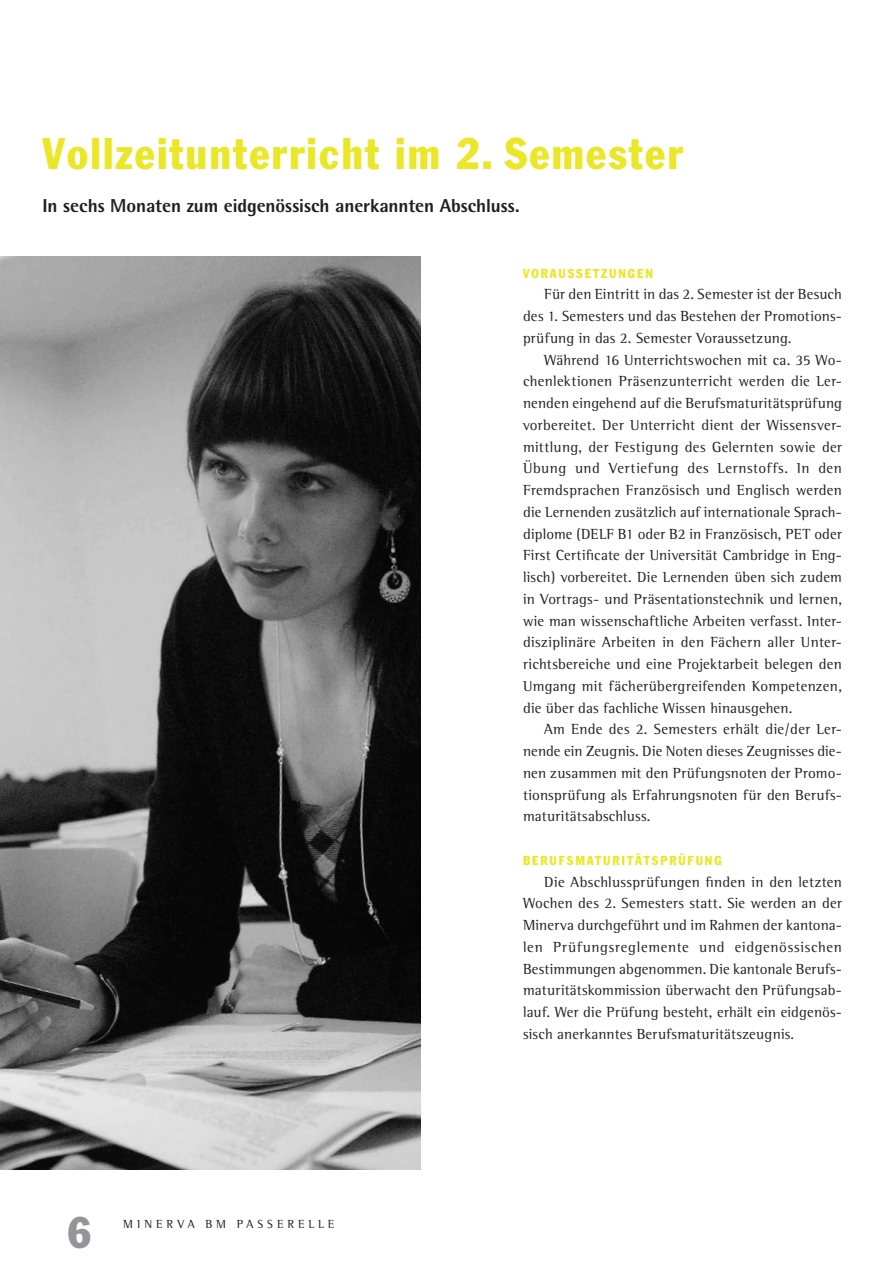
<style>
.page{position:relative;width:893px;height:1263px;background:#fff}
.page>*{position:absolute;margin:0;border:0;box-sizing:border-box;transform-origin:0 0}
.t1{font:condensed 43.5px "Franklin Gothic";letter-spacing:.05em;color:#e9e727}
.t2{font:condensed 43.5px "Franklin Gothic";color:#939598}
.t3{font:800 18.75px "Rotis Semi Sans";letter-spacing:-.005em;color:#231f20}
.t4{font:15px/21.8px "Rotis Semi Serif";letter-spacing:.015em;color:#231f20;text-align:justify}
.t5{font:condensed 12.75px "Franklin Gothic";letter-spacing:.15em;color:#e9e727}
.t6{font:12px "Rotis Semi Serif";letter-spacing:.33em;color:#231f20}
</style>
<div class="page">
<img style="left:0;top:257px;width:421px;height:912px">
<h1 class="t1" style="left:43px;top:127px;width:642px">Vollzeitunterricht im 2. Semester</h1>
<p class="t3" style="left:43px;top:194px;width:479px">In sechs Monaten zum eidgenössisch anerkannten Abschluss.</p>
<h1 class="t2" style="left:68px;top:1206px;width:25px">6</h1>
<p class="t6" style="left:123px;top:1217px;width:212px">MINERVA BM PASSERELLE</p>
<p class="t5" style="left:523px;top:265px;width:131px">VORAUSSETZUNGEN</p>
<p class="t4" style="left:523px;top:283px;width:320px;text-indent:21px">Für den Eintritt in das 2. Semester ist der Besuch des 1. Semesters und das Bestehen der Promotions&shy;prüfung in das 2. Semester Voraussetzung.</p>
<p class="t4" style="left:523px;top:349px;width:320px;text-indent:21px">Während 16 Unterrichtswochen mit ca. 35 Wo&shy;chenlektionen Präsenzunterricht werden die Ler&shy;nenden eingehend auf die Berufsmaturitätsprüfung vorbereitet. Der Unterricht dient der Wissensver&shy;mittlung, der Festigung des Gelernten sowie der Übung und Vertiefung des Lernstoffs. In den Fremdsprachen Französisch und Englisch werden die Lernenden zusätzlich auf internationale Sprach&shy;diplome (DELF B1 oder B2 in Französisch, PET oder First Certificate der Universität Cambridge in Eng&shy;lisch) vorbereitet. Die Lernenden üben sich zudem in Vortrags- und Präsentationstechnik und lernen, wie man wissenschaftliche Arbeiten verfasst. Inter&shy;disziplinäre Arbeiten in den Fächern aller Unter&shy;richtsbereiche und eine Projektarbeit belegen den Umgang mit fächerübergreifenden Kompetenzen, die über das fachliche Wissen hinausgehen.</p>
<p class="t4" style="left:523px;top:718px;width:320px;text-indent:21px">Am Ende des 2. Semesters erhält die/der Ler&shy;nende ein Zeugnis. Die Noten dieses Zeugnisses die&shy;nen zusammen mit den Prüfungsnoten der Promo&shy;tionsprüfung als Erfahrungsnoten für den Berufs&shy;maturitätsabschluss.</p>
<p class="t5" style="left:523px;top:852px;width:200px">BERUFSMATURITÄTSPRÜFUNG</p>
<p class="t4" style="left:523px;top:871px;width:320px;text-indent:21px">Die Abschlussprüfungen finden in den letzten Wochen des 2. Semesters statt. Sie werden an der Minerva durchgeführt und im Rahmen der kantona&shy;len Prüfungsreglemente und eidgenössischen Bestimmungen abgenommen. Die kantonale Berufs&shy;maturitätskommission überwacht den Prüfungsab&shy;lauf. Wer die Prüfung besteht, erhält ein eidgenös&shy;sisch anerkanntes Berufsmaturitätszeugnis.</p>
</div>
